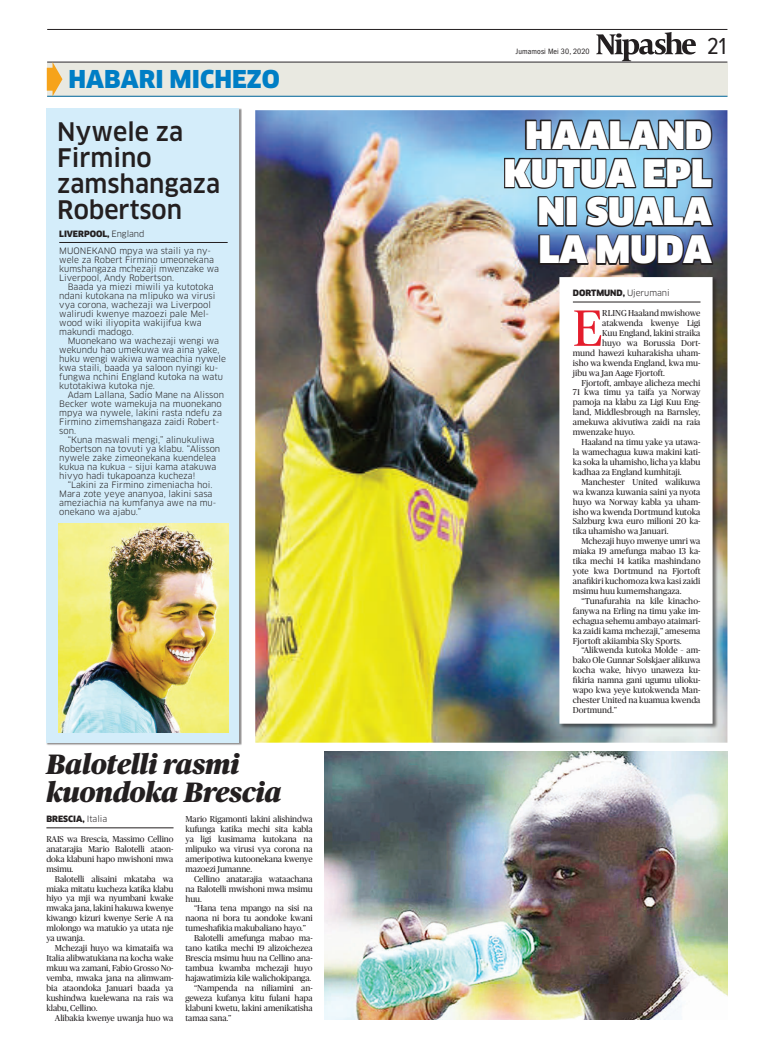
<style>
.page{position:relative;width:770px;height:1063px;background:#fff}
.page>*{position:absolute;margin:0;border:0;box-sizing:border-box;transform-origin:0 0}
.t1{font:51px "Publico";color:#e41d2c}
.t2{font:900 37px/38px "Clan LF";color:#fff;text-align:right}
.t3{font:italic 900 28px/28px "Publico";color:#231f20}
.t4{font:500 25px/26px "Clan LF";color:#231f20}
.t5{font:900 24px "Clan OSF";color:#007ec5}
.t6{font:24px "Proxima Nova Cond";color:#231f20}
.t7{font:8.6px/9.9px "Publico";letter-spacing:-.005em;color:#231f20;text-align:justify}
.t8{font:8.6px/9px "Clan LF";color:#231f20}
.t9{font:900 8.5px "Clan";letter-spacing:-.005em;color:#231f20}
.t10{font:condensed 8px "Franklin Gothic";letter-spacing:.01em;color:#231f20}
.s1{font-weight:400}
</style>
<div class="page">
<img style="left:255px;top:110px;width:472px;height:633px">
<div style="left:46px;top:108px;width:193px;height:635px;background:#d4edfa"></div>
<div style="left:559px;top:277px;width:159px;height:453px;background:#231f20;opacity:.6"></div>
<svg style="left:559px;top:277px;width:153px;height:447px"></svg>
<hr style="left:47px;top:29px;width:680px;height:1px;background:#231f20">
<hr style="left:47px;top:62px;width:680px;height:1px;background:#231f20">
<div style="left:47px;top:63px;width:680px;height:34px;background:#e9e9e1"></div>
<hr style="left:47px;top:96px;width:680px;height:1px;background:#00689e">
<svg style="left:47px;top:62px;width:15px;height:34px"></svg>
<svg style="left:596px;top:32px;width:100px;height:29px"></svg>
<hr style="left:59px;top:242px;width:169px;height:1px;background:#231f20">
<hr style="left:573px;top:302px;width:127px;height:1px;background:#231f20">
<hr style="left:46px;top:828px;width:127px;height:1px;background:#231f20">
<img style="left:325px;top:751px;width:402px;height:269px">
<svg style="left:504px;top:120px;width:209px;height:145px;background:#4b5d6d"></svg>
<img style="left:58px;top:524px;width:170px;height:208px">
<h3 class="t5" style="left:68px;top:66px;width:213px">HABARI MICHEZO</h3>
<p class="t10" style="left:516px;top:47px;width:75px">Jumamosi Mei 30, 2020</p>
<h3 class="t6" style="left:707px;top:35px;width:21px">21</h3>
<h3 class="t4" style="left:57px;top:119px;width:164px">Nywele za<br>Firmino zamshangaza<br>Robertson</h3>
<h2 class="t2" style="left:504px;top:116px;width:209px">HAALAND<br>KUTUA EPL<br>NI SUALA<br>LA MUDA</h2>
<p class="t9" style="left:59px;top:229px;width:87px">LIVERPOOL, <span class="s1">England</span></p>
<p class="t8" style="left:59px;top:247px;width:161px">MUONEKANO mpya wa staili ya ny&shy;wele za Robert Firmino umeonekana kumshangaza mchezaji mwenzake wa<br>Liverpool, Andy Robertson.</p>
<p class="t8" style="left:59px;top:283px;width:158px;text-indent:9px">Baada ya miezi miwili ya kutotoka ndani kutokana na mlipuko wa virusi vya corona, wachezaji wa Liverpool walirudi kwenye mazoezi pale Mel&shy;wood wiki iliyopita wakijifua kwa makundi madogo.</p>
<p class="t8" style="left:59px;top:337px;width:168px;text-indent:9px">Muonekano wa wachezaji wengi wa wekundu hao umekuwa wa aina yake, huku wengi wakiwa wameachia nywele kwa staili, baada ya saloon nyingi ku&shy;fungwa nchini England kutoka na watu kutotakiwa kutoka nje.</p>
<p class="t8" style="left:59px;top:391px;width:166px;text-indent:9px">Adam Lallana, Sadio Mane na Alisson<br>Becker wote wamekuja na muonekano mpya wa nywele, lakini rasta ndefu za<br>Firmino zimemshangaza zaidi Robert&shy;son.</p>
<p class="t8" style="left:59px;top:436px;width:162px;text-indent:9px">“Kuna maswali mengi,” alinukuliwa Robertson na tovuti ya klabu. “Alisson nywele zake zimeonekana kuendelea kukua na kukua – sijui kama atakuwa hivyo hadi tukapoanza kucheza!</p>
<p class="t8" style="left:59px;top:481px;width:158px;text-indent:9px">“Lakini za Firmino zimeniacha hoi.<br>Mara zote yeye ananyoa, lakini sasa ameziachia na kumfanya awe na mu&shy;onekano wa ajabu.”</p>
<p class="t9" style="left:573px;top:288px;width:98px">DORTMUND, <span class="s1">Ujerumani</span></p>
<h1 class="t1" style="left:573px;top:300px;width:31px">E</h1>
<p class="t7" style="left:602px;top:308px;width:100px">RLING Haaland mwishowe</p>
<p class="t7" style="left:602px;top:318px;width:100px">atakwenda kwenye Ligi</p>
<p class="t7" style="left:602px;top:328px;width:100px">Kuu England, lakini straika</p>
<p class="t7" style="left:602px;top:338px;width:100px">huyo wa Borussia Dort-</p>
<p class="t7" style="left:573px;top:348px;width:129px">mund hawezi kuharakisha uham-</p>
<p class="t7" style="left:573px;top:358px;width:129px">isho wa kwenda England, kwa mu-</p>
<p class="t7" style="left:573px;top:368px;width:94px">jibu wa Jan Aage Fjortoft.</p>
<p class="t7" style="left:581px;top:378px;width:121px">Fjortoft, ambaye alicheza mechi</p>
<p class="t7" style="left:573px;top:388px;width:129px">71 kwa timu ya taifa ya Norway</p>
<p class="t7" style="left:573px;top:397px;width:129px">pamoja na klabu za Ligi Kuu Eng-</p>
<p class="t7" style="left:573px;top:407px;width:129px">land, Middlesbrough na Barnsley,</p>
<p class="t7" style="left:573px;top:417px;width:129px">amekuwa akivutiwa zaidi na raia</p>
<p class="t7" style="left:573px;top:427px;width:64px">mwenzake huyo.</p>
<p class="t7" style="left:581px;top:437px;width:121px">Haaland na timu yake ya utawa-</p>
<p class="t7" style="left:573px;top:447px;width:129px">la wamechagua kuwa makini kati-</p>
<p class="t7" style="left:573px;top:457px;width:129px">ka soka la uhamisho, licha ya klabu</p>
<p class="t7" style="left:573px;top:467px;width:110px">kadhaa za England kumhitaji.</p>
<p class="t7" style="left:581px;top:477px;width:121px">Manchester United walikuwa</p>
<p class="t7" style="left:573px;top:487px;width:129px">wa kwanza kuwania saini ya nyota</p>
<p class="t7" style="left:573px;top:497px;width:129px">huyo wa Norway kabla ya uham-</p>
<p class="t7" style="left:573px;top:507px;width:129px">isho wa kwenda Dortmund kutoka</p>
<p class="t7" style="left:573px;top:517px;width:129px">Salzburg kwa euro milioni 20 ka-</p>
<p class="t7" style="left:573px;top:526px;width:97px">tika uhamisho wa Januari.</p>
<p class="t7" style="left:581px;top:536px;width:121px">Mchezaji huyo mwenye umri wa</p>
<p class="t7" style="left:573px;top:546px;width:129px">miaka 19 amefunga mabao 13 ka-</p>
<p class="t7" style="left:573px;top:556px;width:129px">tika mechi 14 katika mashindano</p>
<p class="t7" style="left:573px;top:566px;width:129px">yote kwa Dortmund na Fjortoft</p>
<p class="t7" style="left:573px;top:576px;width:129px">anafikiri kuchomoza kwa kasi zaidi</p>
<p class="t7" style="left:573px;top:586px;width:110px">msimu huu kumemshangaza.</p>
<p class="t7" style="left:581px;top:596px;width:121px">“Tunafurahia na kile kinacho-</p>
<p class="t7" style="left:573px;top:606px;width:129px">fanywa na Erling na timu yake im-</p>
<p class="t7" style="left:573px;top:616px;width:129px">echagua sehemu ambayo ataimari-</p>
<p class="t7" style="left:573px;top:626px;width:129px">ka zaidi kama mchezaji,” amesema</p>
<p class="t7" style="left:573px;top:636px;width:110px">Fjortoft akiiambia Sky Sports.</p>
<p class="t7" style="left:581px;top:646px;width:121px">“Alikwenda kutoka Molde – am-</p>
<p class="t7" style="left:573px;top:655px;width:129px">bako Ole Gunnar Solskjaer alikuwa</p>
<p class="t7" style="left:573px;top:665px;width:129px">kocha wake, hivyo unaweza ku-</p>
<p class="t7" style="left:573px;top:675px;width:129px">fikiria namna gani ugumu ulioku-</p>
<p class="t7" style="left:573px;top:685px;width:129px">wapo kwa yeye kutokwenda Man-</p>
<p class="t7" style="left:573px;top:695px;width:129px">chester United na kuamua kwenda</p>
<p class="t7" style="left:573px;top:705px;width:46px">Dortmund.”</p>
<h3 class="t3" style="left:46px;top:750px;width:236px">Balotelli rasmi kuondoka Brescia</h3>
<p class="t9" style="left:46px;top:814px;width:62px">BRESCIA, <span class="s1">Italia</span></p>
<p class="t7" style="left:46px;top:834px;width:129px">RAIS wa Brescia, Massimo Cellino anatarajia Mario Balotelli ataon&shy;doka klabuni hapo mwishoni mwa msimu.</p>
<p class="t7" style="left:46px;top:874px;width:129px;text-indent:9px">Balotelli alisaini mkataba wa miaka mitatu kucheza katika klabu hiyo ya mji wa nyumbani kwake mwaka jana, lakini hakuwa kwenye kiwango kizuri kwenye Serie A na mlolongo wa matukio ya utata nje ya uwanja.</p>
<p class="t7" style="left:46px;top:943px;width:129px;text-indent:9px">Mchezaji huyo wa kimataifa wa Italia alibwatukiana na kocha wake mkuu wa zamani, Fabio Grosso No&shy;vemba, mwaka jana na alimwam&shy;bia ataondoka Januari baada ya kushindwa kuelewana na rais wa klabu, Cellino.</p>
<p class="t7" style="left:55px;top:1013px;width:120px">Alibakia kwenye uwanja huo wa</p>
<p class="t7" style="left:185px;top:814px;width:129px">Mario Rigamonti lakini alishindwa kufunga katika mechi sita kabla ya ligi kusimama kutokana na mlipuko wa virusi vya corona na ameripotiwa kutoonekana kwenye mazoezi Jumanne.</p>
<p class="t7" style="left:185px;top:874px;width:129px;text-indent:9px">Cellino anatarajia wataachana na Balotelli mwishoni mwa msimu huu.</p>
<p class="t7" style="left:194px;top:903px;width:120px">“Hana tena mpango na sisi na</p>
<p class="t7" style="left:185px;top:913px;width:129px">naona ni bora tu aondoke kwani</p>
<p class="t7" style="left:185px;top:923px;width:122px">tumeshafikia makubaliano hayo.”</p>
<p class="t7" style="left:194px;top:933px;width:120px">Balotelli amefunga mabao ma-</p>
<p class="t7" style="left:185px;top:943px;width:129px">tano katika mechi 19 alizoichezea</p>
<p class="t7" style="left:185px;top:953px;width:129px">Brescia msimu huu na Cellino ana-</p>
<p class="t7" style="left:185px;top:963px;width:129px">tambua kwamba mchezaji huyo</p>
<p class="t7" style="left:185px;top:973px;width:127px">hajawatimizia kile walichokipanga.</p>
<p class="t7" style="left:194px;top:983px;width:120px">“Nampenda na niliamini an-</p>
<p class="t7" style="left:185px;top:993px;width:129px">geweza kufanya kitu fulani hapa</p>
<p class="t7" style="left:185px;top:1003px;width:129px">klabuni kwetu, lakini amenikatisha</p>
<p class="t7" style="left:185px;top:1013px;width:47px">tamaa sana.”</p>
</div>
